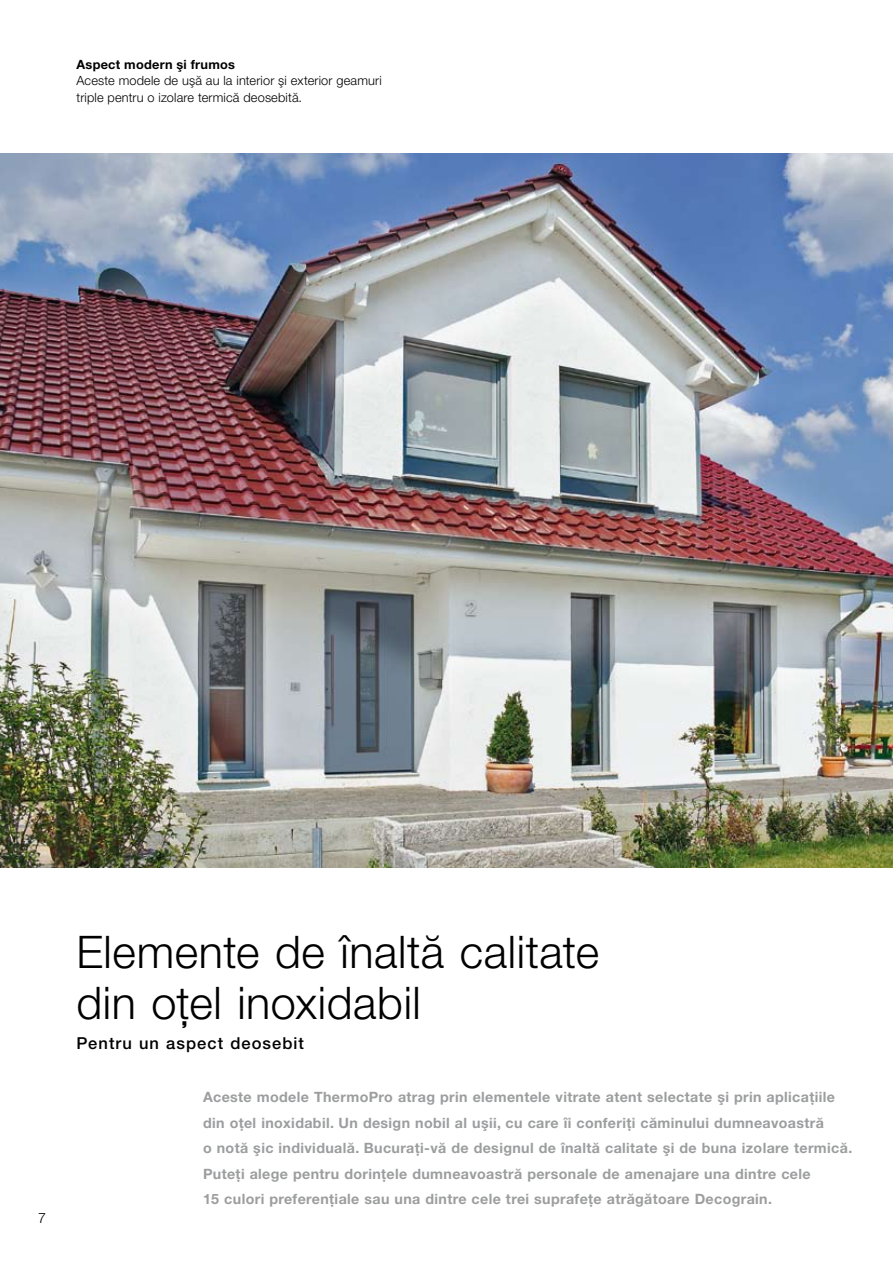
<style>
.page{position:relative;width:893px;height:1263px;background:#fff}
.page>*{position:absolute;margin:0;border:0;box-sizing:border-box;transform-origin:0 0}
.t1{font:300 45px/51px "Hoermann Helvetica Neue";letter-spacing:.01em;color:#000}
.t2{font:500 16.5px "Hoermann Helvetica Neue";letter-spacing:.065em;color:#000}
.t3{font:700 14.25px/25.5px "Hoermann Helvetica Neue";letter-spacing:.025em;color:#9c9d9e}
.t4{font:300 14.25px "Hoermann Helvetica Neue";color:#000}
.t5{font:300 12.75px/16.5px "Hoermann Helvetica Neue";letter-spacing:.015em;color:#000}
.t6{font:700 12.75px "Hoermann Helvetica Neue";letter-spacing:.02em;color:#000}
</style>
<div class="page">
<img style="left:0;top:153px;width:893px;height:714px">
<p class="t6" style="left:77px;top:55px;width:160px">Aspect modern şi frumos</p>
<p class="t5" style="left:77px;top:71px;width:307px">Aceste modele de uşă au la interior şi exterior geamuri triple pentru o izolare termică deosebită.</p>
<p class="t4" style="left:38px;top:1207px;width:9px">7</p>
<h1 class="t1" style="left:77px;top:923px;width:524px">Elemente de înaltă calitate din oţel inoxidabil</h1>
<p class="t2" style="left:77px;top:1031px;width:229px">Pentru un aspect deosebit</p>
<p class="t3" style="left:203px;top:1083px;width:651px">Aceste modele ThermoPro atrag prin elementele vitrate atent selectate şi prin aplicaţiile din oţel inoxidabil. Un design nobil al uşii, cu care îi conferiţi căminului dumneavoastră<br>o notă şic individuală. Bucuraţi-vă de designul de înaltă calitate şi de buna izolare termică.<br>Puteţi alege pentru dorinţele dumneavoastră personale de amenajare una dintre cele<br>15 culori preferenţiale sau una dintre cele trei suprafeţe atrăgătoare Decograin.</p>
</div>
